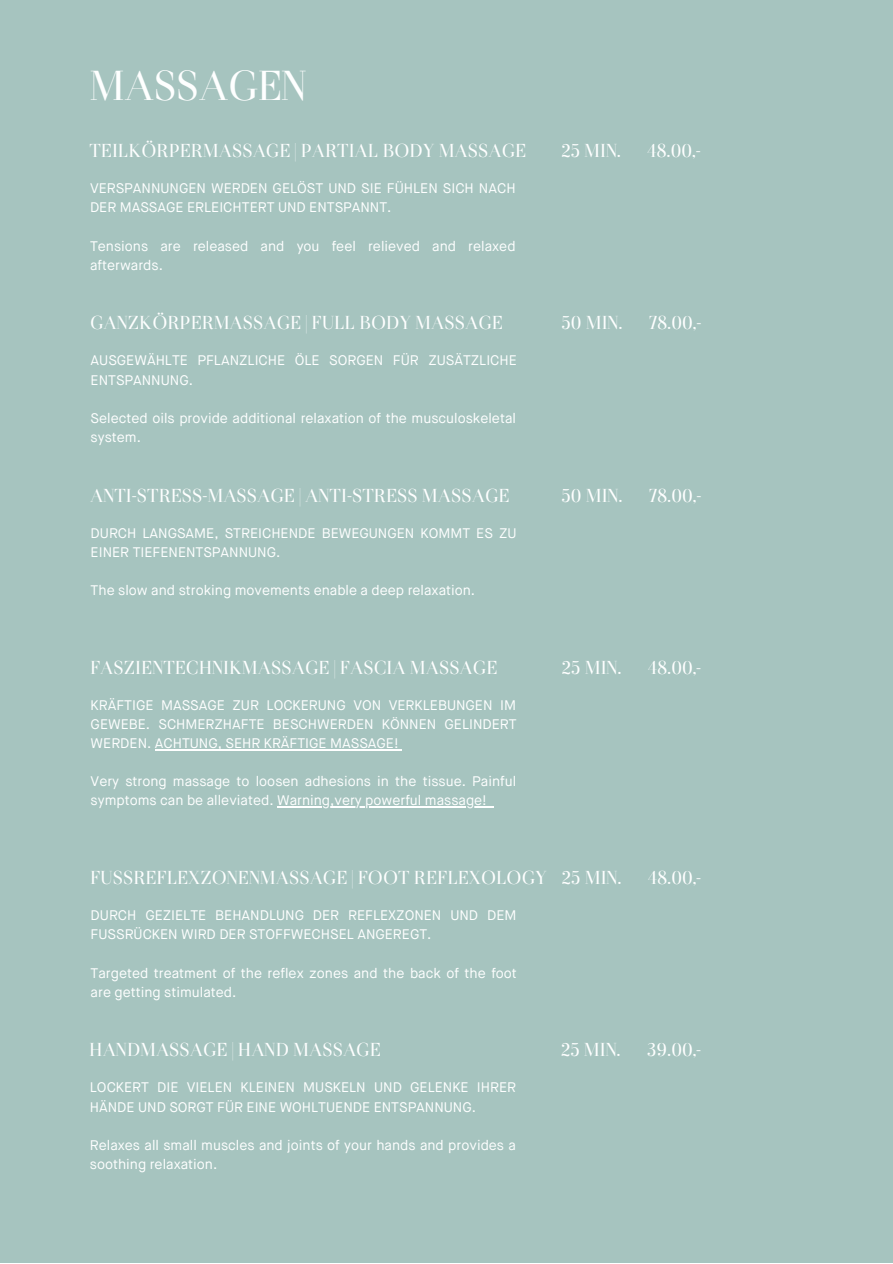
<style>
.page{position:relative;width:893px;height:1264px;background:#fff}
.page>*{position:absolute;margin:0;border:0;box-sizing:border-box;transform-origin:0 0}
.t1{font:43.5px "Otama Display";letter-spacing:-.01em;color:#feffff}
.t2{font:19.5px "Otama Display";color:#feffff}
.t3{font:13.8px/19px "Maison Neue";color:#feffff}
</style>
<div class="page">
<div style="left:0;top:0;width:892px;height:1262px;background:#a6c4bf"></div>
<hr style="left:155px;top:749px;width:243px;height:1px;background:#feffff">
<hr style="left:277px;top:806px;width:210px;height:1px;background:#feffff">
<h1 class="t1" style="left:90px;top:68px;width:218px">MASSAGEN</h1>
<h2 class="t2" style="left:89px;top:143px;width:438px">TEILKÖRPERMASSAGE | PARTIAL BODY MASSAGE</h2>
<p class="t3" style="left:90px;top:180px;width:427px">VERSPANNUNGEN WERDEN GELÖST UND SIE FÜHLEN SICH NACH<br>DER MASSAGE ERLEICHTERT UND ENTSPANNT.</p>
<p class="t3" style="left:90px;top:237px;width:427px">Tensions are released and you feel relieved and relaxed afterwards.</p>
<h2 class="t2" style="left:90px;top:315px;width:414px">GANZKÖRPERMASSAGE | FULL BODY MASSAGE</h2>
<p class="t3" style="left:91px;top:352px;width:428px">AUSGEWÄHLTE PFLANZLICHE ÖLE SORGEN FÜR ZUSÄTZLICHE<br>ENTSPANNUNG.</p>
<p class="t3" style="left:91px;top:409px;width:427px">Selected oils provide additional relaxation of the musculoskeletal system.</p>
<h2 class="t2" style="left:90px;top:487px;width:421px">ANTI-STRESS-MASSAGE | ANTI-STRESS MASSAGE</h2>
<p class="t3" style="left:91px;top:524px;width:427px">DURCH LANGSAME, STREICHENDE BEWEGUNGEN KOMMT ES ZU<br>EINER TIEFENENTSPANNUNG.</p>
<p class="t3" style="left:91px;top:581px;width:386px">The slow and stroking movements enable a deep relaxation.</p>
<h2 class="t2" style="left:90px;top:659px;width:409px">FASZIENTECHNIKMASSAGE | FASCIA MASSAGE</h2>
<p class="t3" style="left:91px;top:696px;width:427px;text-align:justify">KRÄFTIGE MASSAGE ZUR LOCKERUNG VON VERKLEBUNGEN IM GEWEBE. SCHMERZHAFTE BESCHWERDEN KÖNNEN GELINDERT WERDEN. ACHTUNG, SEHR KRÄFTIGE MASSAGE!</p>
<p class="t3" style="left:91px;top:773px;width:427px">Very strong massage to loosen adhesions in the tissue. Painful symptoms can be alleviated. Warning,very powerful massage!</p>
<h2 class="t2" style="left:561px;top:143px;width:61px">25 MIN.</h2>
<h2 class="t2" style="left:647px;top:143px;width:55px">48.00,-</h2>
<h2 class="t2" style="left:561px;top:315px;width:62px">50 MIN.</h2>
<h2 class="t2" style="left:649px;top:315px;width:54px">78.00,-</h2>
<h2 class="t2" style="left:561px;top:487px;width:62px">50 MIN.</h2>
<h2 class="t2" style="left:649px;top:487px;width:54px">78.00,-</h2>
<h2 class="t2" style="left:561px;top:659px;width:61px">25 MIN.</h2>
<h2 class="t2" style="left:648px;top:659px;width:55px">48.00,-</h2>
<h2 class="t2" style="left:90px;top:870px;width:458px">FUSSREFLEXZONENMASSAGE | FOOT REFLEXOLOGY</h2>
<p class="t3" style="left:91px;top:906px;width:427px">DURCH GEZIELTE BEHANDLUNG DER REFLEXZONEN UND DEM<br>FUSSRÜCKEN WIRD DER STOFFWECHSEL ANGEREGT.</p>
<p class="t3" style="left:91px;top:964px;width:428px">Targeted treatment of the reflex zones and the back of the foot are getting stimulated.</p>
<h2 class="t2" style="left:561px;top:870px;width:61px">25 MIN.</h2>
<h2 class="t2" style="left:648px;top:870px;width:55px">48.00,-</h2>
<h2 class="t2" style="left:89px;top:1042px;width:293px">HANDMASSAGE | HAND MASSAGE</h2>
<p class="t3" style="left:90px;top:1079px;width:427px">LOCKERT DIE VIELEN KLEINEN MUSKELN UND GELENKE IHRER<br>HÄNDE UND SORGT FÜR EINE WOHLTUENDE ENTSPANNUNG.</p>
<p class="t3" style="left:90px;top:1136px;width:427px">Relaxes all small muscles and joints of your hands and provides a soothing relaxation.</p>
<h2 class="t2" style="left:560px;top:1042px;width:61px">25 MIN.</h2>
<h2 class="t2" style="left:647px;top:1042px;width:56px">39.00,-</h2>
</div>
